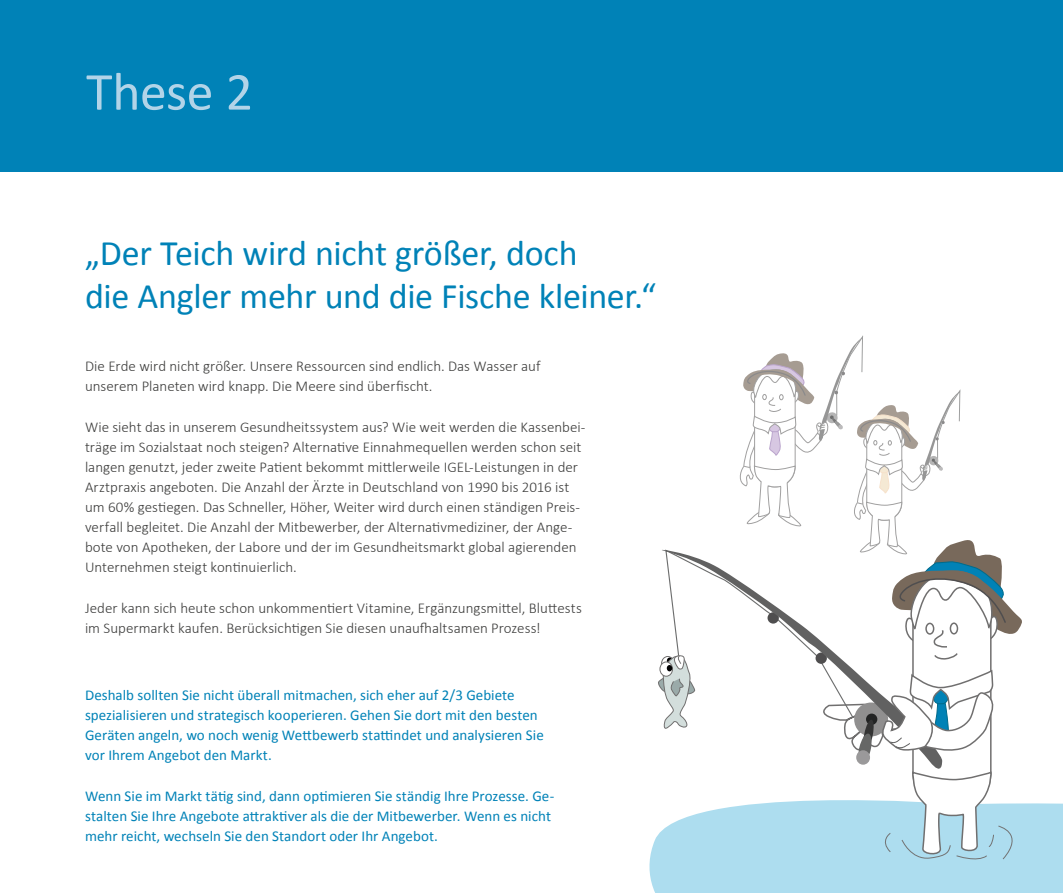
<style>
.page{position:relative;width:1063px;height:893px;background:#fff}
.page>*{position:absolute;margin:0;border:0;box-sizing:border-box;transform-origin:0 0}
.t1{font:54px "Calibri";letter-spacing:-.01em;color:#b2d4e8}
.t2{font:36px/43.2px "Calibri";letter-spacing:-.01em;color:#0082b7}
.t3{font:300 15px/20.1px "Calibri";color:#3c3c3b}
.t4{font:15px/20.1px "Calibri";color:#0082b7}
</style>
<div class="page">
<div style="left:0;top:0;width:1063px;height:172px;background:#0082b7"></div>
<div style="left:649px;top:803px;width:414px;height:90px;background:#adddef"></div>
<svg style="left:657px;top:335px;width:369px;height:528px"></svg>
<h1 class="t1" style="left:86px;top:58px;width:168px">These 2</h1>
<h2 class="t2" style="left:85px;top:230px;width:573px">„Der Teich wird nicht größer, doch<br>die Angler mehr und die Fische kleiner.“</h2>
<p class="t3" style="left:85px;top:356px;width:457px">Die Erde wird nicht größer. Unsere Ressourcen sind endlich. Das Wasser auf unserem Planeten wird knapp. Die Meere sind überfischt.</p>
<p class="t3" style="left:85px;top:416px;width:502px">Wie sieht das in unserem Gesundheitssystem aus? Wie weit werden die Kassenbei&shy;träge im Sozialstaat noch steigen? Alternative Einnahmequellen werden schon seit langen genutzt, jeder zweite Patient bekommt mittlerweile IGEL-Leistungen in der Arztpraxis angeboten. Die Anzahl der Ärzte in Deutschland von 1990 bis 2016 ist um 60% gestiegen. Das Schneller, Höher, Weiter wird durch einen ständigen Preis&shy;verfall begleitet. Die Anzahl der Mitbewerber, der Alternativmediziner, der Ange&shy;bote von Apotheken, der Labore und der im Gesundheitsmarkt global agierenden Unternehmen steigt kontinuierlich.</p>
<p class="t3" style="left:85px;top:597px;width:498px">Jeder kann sich heute schon unkommentiert Vitamine, Ergänzungsmittel, Bluttests im Supermarkt kaufen. Berücksichtigen Sie diesen unaufhaltsamen Prozess!</p>
<p class="t4" style="left:85px;top:684px;width:460px">Deshalb sollten Sie nicht überall mitmachen, sich eher auf 2/3 Gebiete spezialisieren und strategisch kooperieren. Gehen Sie dort mit den besten Geräten angeln, wo noch wenig Wettbewerb stattindet und analysieren Sie vor Ihrem Angebot den Markt.</p>
<p class="t4" style="left:85px;top:785px;width:471px">Wenn Sie im Markt tätig sind, dann optimieren Sie ständig Ihre Prozesse. Ge&shy;stalten Sie Ihre Angebote attraktiver als die der Mitbewerber. Wenn es nicht mehr reicht, wechseln Sie den Standort oder Ihr Angebot.</p>
</div>
